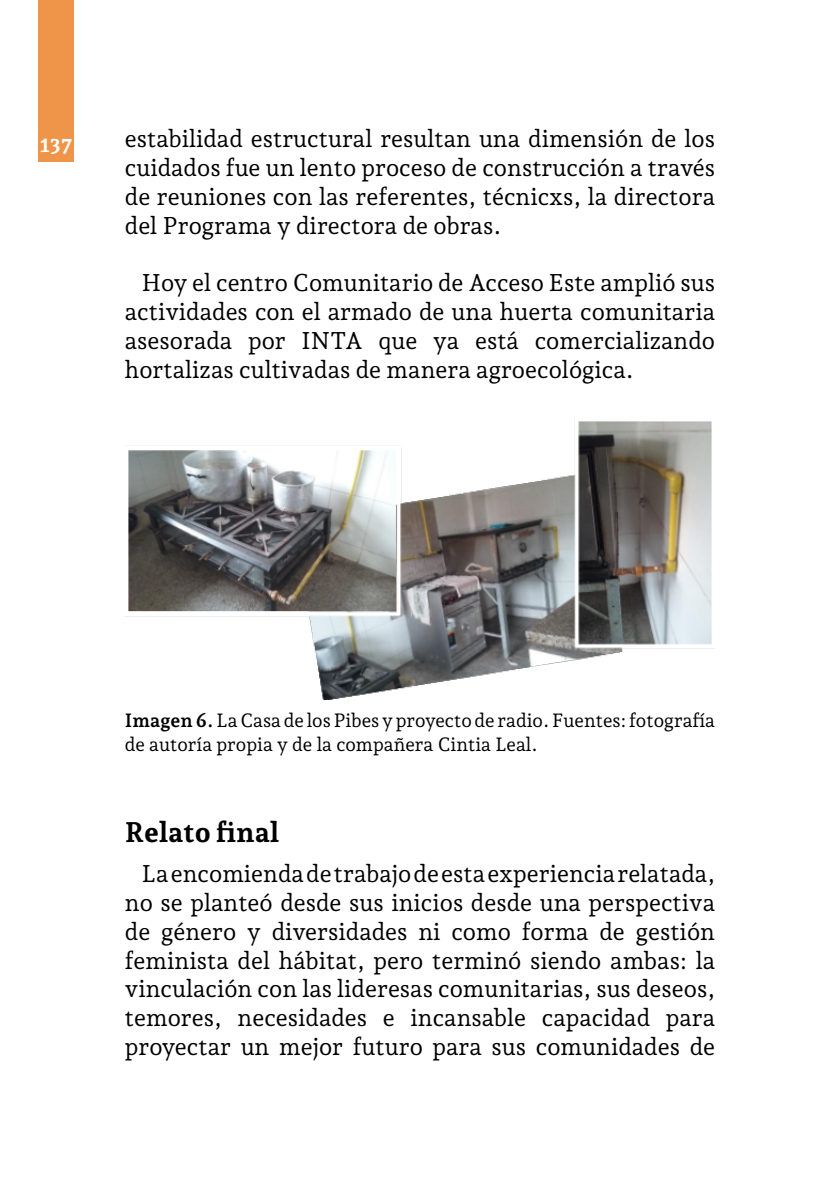
<style>
.page{position:relative;width:840px;height:1191px;background:#fff}
.page>*{position:absolute;margin:0;border:0;box-sizing:border-box;transform-origin:0 0}
.t1{font:800 28px "Andada Pro";color:#000}
.t2{font:24px/28.8px "Andada Pro";color:#000;text-align:justify}
.t3{font:800 20px "Andada Pro";color:#fff}
.t4{font:19px/24px "Andada Pro";color:#000}
.s1{font-weight:700}
</style>
<div class="page">
<div style="left:39px;top:0;width:35px;height:162px;background:#ef9549"></div>
<img style="left:125px;top:419px;width:589px;height:280px">
<p class="t3" style="left:39px;top:131px;width:35px">137</p>
<p class="t2" style="left:125px;top:125px;width:591px">estabilidad estructural resultan una dimensión de los cuidados fue un lento proceso de construcción a través de reuniones con las referentes, técnicxs, la directora del Programa y directora de obras.</p>
<p class="t2" style="left:125px;top:269px;width:591px;text-indent:17px">Hoy el centro Comunitario de Acceso Este amplió sus actividades con el armado de una huerta comunitaria asesorada por INTA que ya está comercializando hortalizas cultivadas de manera agroecológica.</p>
<p class="t4" style="left:125px;top:708px;width:591px"><span class="s1">Imagen 6.</span> La Casa de los Pibes y proyecto de radio. Fuentes: fotografía de autoría propia y de la compañera Cintia Leal.</p>
<p class="t1" style="left:125px;top:812px;width:156px">Relato final</p>
<p class="t2" style="left:125px;top:859px;width:591px;text-indent:17px">La encomienda de trabajo de esta experiencia relatada, no se planteó desde sus inicios desde una perspectiva de género y diversidades ni como forma de gestión feminista del hábitat, pero terminó siendo ambas: la vinculación con las lideresas comunitarias, sus deseos, temores, necesidades e incansable capacidad para proyectar un mejor futuro para sus comunidades de</p>
</div>
